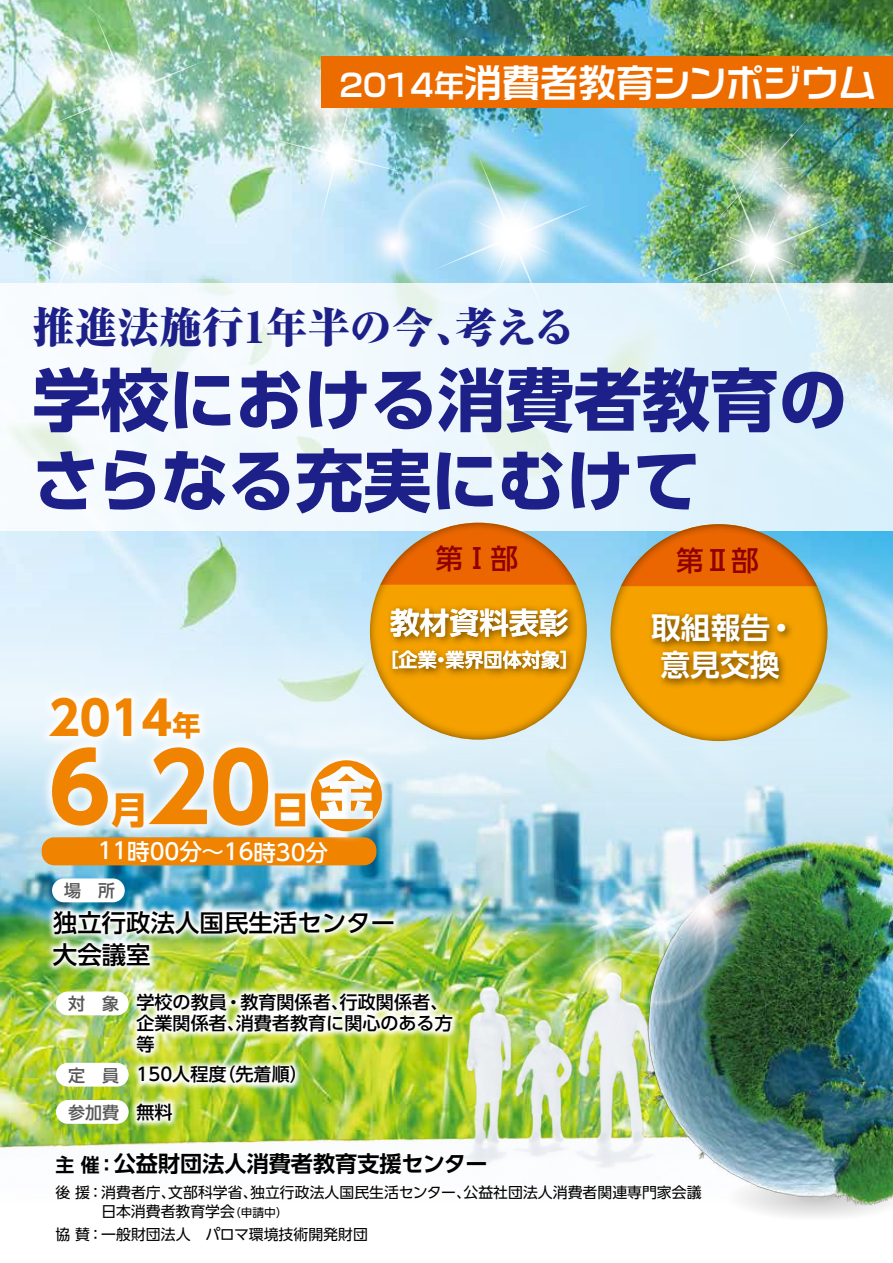
<style>
.page{position:relative;width:893px;height:1263px;background:#fff}
.page>*{position:absolute;margin:0;border:0;box-sizing:border-box;transform-origin:0 0}
.t1{font:700 93.6px "UD Shin Go Pro";color:#f08300}
.t2{font:700 68.1px/80.8px "UD Shin Go Pro";letter-spacing:-.01em;color:#1d2088}
.t3{font:700 46.8px "UD Shin Go Pro";color:#f08300}
.t4{font:800 expanded 42.3px "Ryumin Pr 5";color:#1d2088}
.t5{font:700 37.95px "Logo G Std";letter-spacing:-.005em;color:#fff}
.t6{font:700 37.35px "UD Shin Go Pro";color:#f08300}
.t7{font:700 30.6px "Logo G Std";color:#fff}
.t8{font:700 29.7px/37.2px "UD Shin Go Pro De";color:#fff;text-align:center}
.t9{font:700 28.05px "UD Shin Go Pro";color:#f08300}
.t10{font:500 27.6px "UD Shin Go Pro";color:#910000}
.t11{font:500 24.45px/32px "UD Shin Go Pro";color:#000}
.t12{font:500 22.5px "UD Shin Go Pro";color:#fff}
.t13{font:700 22.2px "UD Shin Go Pro De";color:#000}
.t14{font:700 19.2px "UD Shin Go Pro De";color:#fff}
.t15{font:700 18.9px "UD Shin Go Pro De";color:#000}
.t16{font:500 18px/21.3px "UD Shin Go Pro";color:#000}
.t17{font:500 16.95px "UD Shin Go Pro";color:#595757}
.t18{font:14.85px/23.4px "UD Shin Go Pro";color:#000}
.t19{font:11.7px "UD Shin Go Pro";color:#000}
.s1{font-size:30.6px}
.s2{font-size:74.85px}
</style>
<div class="page">
<img style="left:0;top:0;width:893px;height:283px">
<img style="left:0;top:531px;width:893px;height:637px">
<img style="left:641px;top:837px;width:252px;height:373px">
<svg style="left:7px;top:283px;width:886px;height:248px;fill:#ecf7fd"></svg>
<img style="left:0;top:850px;width:454px;height:180px">
<div style="left:56px;top:991px;width:73px;height:24px;background:#fff;border-radius:12px"></div>
<img style="left:77px;top:933px;width:435px;height:204px">
<div style="left:56px;top:1063px;width:73px;height:23px;background:#fff;border-radius:12px"></div>
<img style="left:79px;top:1006px;width:277px;height:139px">
<div style="left:56px;top:1100px;width:73px;height:24px;background:#fff;border-radius:12px"></div>
<img style="left:77px;top:1043px;width:155px;height:125px">
<img style="left:0;top:630px;width:450px;height:281px">
<svg style="left:370px;top:523px;width:217px;height:217px;background:#ed9d02"></svg>
<svg style="left:380px;top:523px;width:196px;height:62px;background:#d98744"></svg>
<img style="left:382px;top:600px;width:200px;height:87px">
<svg style="left:611px;top:524px;width:216px;height:217px;background:#ee9d00"></svg>
<svg style="left:621px;top:524px;width:196px;height:62px;background:#cc8344"></svg>
<img style="left:643px;top:605px;width:159px;height:95px">
<img style="left:568px;top:852px;width:193px;height:155px">
<img style="left:20px;top:10px;width:572px;height:310px">
<img style="left:681px;top:116px;width:188px;height:217px">
<div style="left:321px;top:56px;width:572px;height:52px;background:#ed6c00"></div>
<h3 class="t5" style="left:434px;top:57px;width:444px"><span class="s1">年</span>消費者教育シンポジウム</h3>
<h3 class="t7" style="left:340px;top:65px;width:96px">2014</h3>
<h3 class="t4" style="left:33px;top:293px;width:445px">推進法施行1年半の今、</h3>
<h3 class="t4" style="left:455px;top:293px;width:122px">考える</h3>
<h2 class="t2" style="left:32px;top:358px;width:817px">学校における消費者教育のさらなる充実にむけて</h2>
<h3 class="t10" style="left:435px;top:536px;width:84px">第Ⅰ部</h3>
<h3 class="t8" style="left:390px;top:603px;width:180px">教材資料表彰</h3>
<p class="t14" style="left:379px;top:644px;width:201px">［企業業界団体対象[</p>
<p class="t14" style="left:432px;top:644px;width:21px">・</p>
<h3 class="t3" style="left:49px;top:680px;width:125px">2014</h3>
<h3 class="t9" style="left:172px;top:703px;width:30px">年</h3>
<h1 class="t1" style="left:49px;top:712px;width:224px">6 20</h1>
<h3 class="t6" style="left:272px;top:779px;width:114px">日<span class="s2">金</span></h3>
<h3 class="t6" style="left:111px;top:779px;width:39px">月</h3>
<h3 class="t12" style="left:98px;top:833px;width:232px">11時00分～16時30分</h3>
<p class="t17" style="left:64px;top:877px;width:53px">場　所</p>
<h3 class="t11" style="left:53px;top:906px;width:344px">独立行政法人国民生活センター大会議室</h3>
<p class="t16" style="left:340px;top:991px;width:110px">行政関係者、</p>
<p class="t16" style="left:137px;top:991px;width:214px">学校の教員・教育関係者、</p>
<p class="t17" style="left:68px;top:990px;width:53px">対　象</p>
<p class="t17" style="left:68px;top:1061px;width:53px">定　員</p>
<p class="t17" style="left:68px;top:1099px;width:53px">参加費</p>
<p class="t16" style="left:137px;top:1012px;width:110px">企業関係者、等</p>
<p class="t16" style="left:217px;top:1063px;width:92px">（先着順(</p>
<p class="t16" style="left:236px;top:1012px;width:218px">消費者教育に関心のある方</p>
<p class="t16" style="left:137px;top:1063px;width:91px">150人程度</p>
<p class="t16" style="left:137px;top:1101px;width:38px">無料</p>
<h3 class="t13" style="left:114px;top:1145px;width:375px">公益財団法人消費者教育支援センター</h3>
<p class="t15" style="left:55px;top:1149px;width:62px">主催：</p>
<h3 class="t10" style="left:676px;top:538px;width:84px">第Ⅱ部</h3>
<h3 class="t8" style="left:651px;top:608px;width:147px">取組報告・意見交換</h3>
<p class="t18" style="left:168px;top:1180px;width:91px">文部科学省、</p>
<p class="t18" style="left:463px;top:1180px;width:240px">公益社団法人消費者関連専門家会議</p>
<p class="t18" style="left:250px;top:1180px;width:222px">独立行政法人国民生活センター、</p>
<p class="t18" style="left:55px;top:1180px;width:122px">後援：消費者庁、</p>
<p class="t18" style="left:55px;top:1199px;width:314px;text-indent:46px">日本消費者教育学会<br>協賛：一般財団法人　パロマ環境技術開発財団</p>
<p class="t19" style="left:229px;top:1203px;width:60px">（申請中(</p>
</div>
